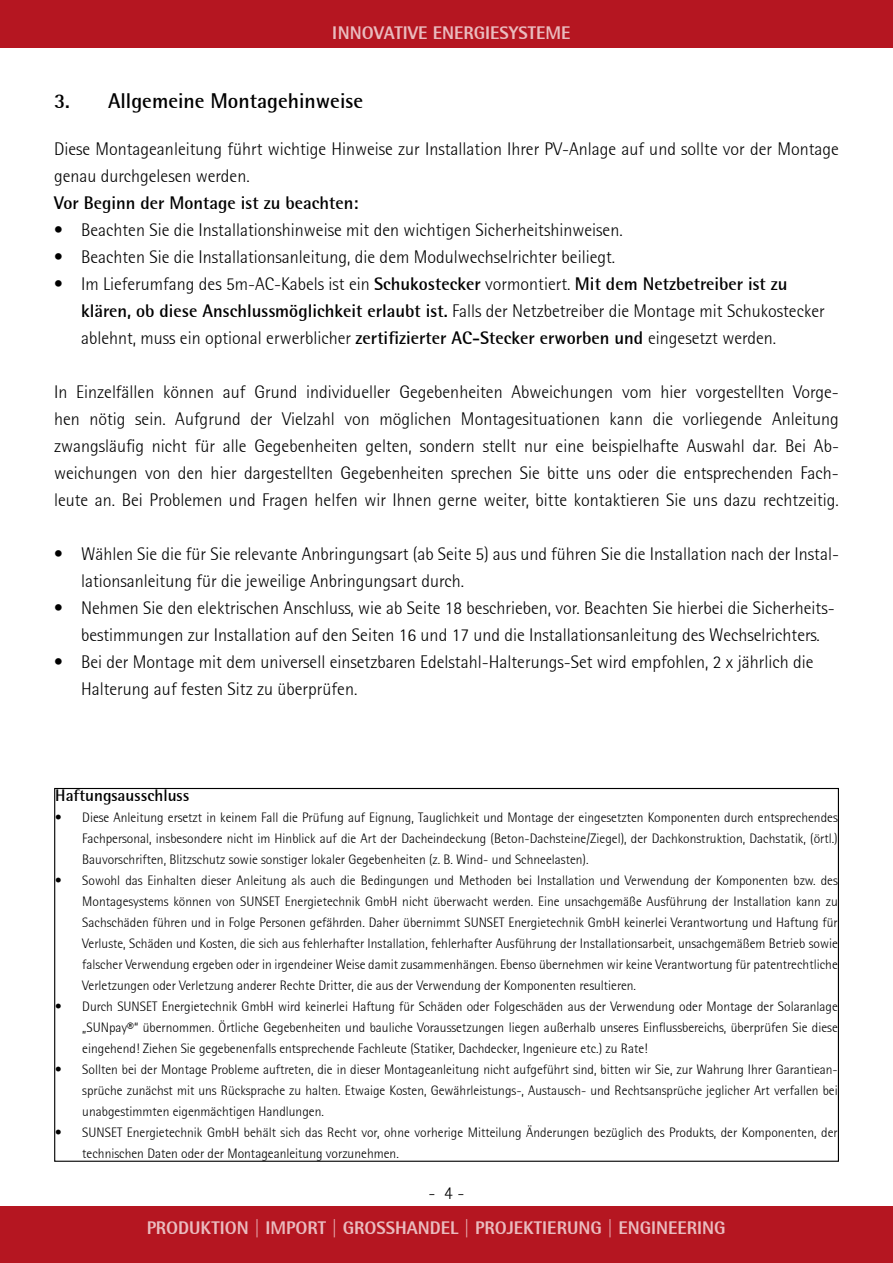
<style>
.page{position:relative;width:893px;height:1263px;background:#fff}
.page>*{position:absolute;margin:0;border:0;box-sizing:border-box;transform-origin:0 0}
.t1{font:700 21px "Rotis Semi Sans";color:#000}
.t2{font:300 18px/27px "Rotis Semisans";color:#000}
.t3{font:800 18px "Rotis Semi Sans";color:#fff}
.t4{font:700 18px "Rotis Semi Sans";color:#000}
.t5{font:700 16.5px "Rotis Semi Sans";color:#000}
.t6{font:300 13.5px/21px "Rotis Semisans";color:#000;text-align:justify}
.s1{font-family:"Rotis Semi Sans";font-weight:700}
</style>
<div class="page">
<div style="left:0;top:0;width:893px;height:48px;background:#b51621"></div>
<div style="left:0;top:1206px;width:893px;height:57px;background:#b51621"></div>
<h2 class="t3" style="left:333px;top:22px;width:239px">INNOVATIVE ENERGIESYSTEME</h2>
<h1 class="t1" style="left:54px;top:88px;width:311px">3. Allgemeine Montagehinweise</h1>
<h2 class="t2" style="left:54px;top:135px;width:786px">Diese Montageanleitung führt wichtige Hinweise zur Installation Ihrer PV-Anlage auf und sollte vor der Montage genau durchgelesen werden.</h2>
<h2 class="t4" style="left:54px;top:192px;width:306px">Vor Beginn der Montage ist zu beachten:</h2>
<h2 class="t2" style="left:54px;top:216px;width:570px">• Beachten Sie die Installationshinweise mit den wichtigen Sicherheitshinweisen.</h2>
<h2 class="t2" style="left:54px;top:243px;width:563px">• Beachten Sie die Installationsanleitung, die dem Modulwechselrichter beiliegt.</h2>
<p class="t2" style="left:81px;top:270px;width:745px;text-indent:-27px">• Im Lieferumfang des 5m-AC-Kabels ist ein <span class="s1">Schukostecker</span> vormontiert. <span class="s1">Mit dem Netzbetreiber ist zu klären, ob diese Anschlussmöglichkeit erlaubt ist.</span> Falls der Netzbetreiber die Montage mit Schukostecker ablehnt, muss ein optional erwerblicher <span class="s1">zertifizierter AC-Stecker erworben und</span> eingesetzt werden.</p>
<p class="t2" style="left:54px;top:378px;width:786px;text-align:justify">In Einzelfällen können auf Grund individueller Gegebenheiten Abweichungen vom hier vorgestellten Vorge&shy;hen nötig sein. Aufgrund der Vielzahl von möglichen Montagesituationen kann die vorliegende Anleitung zwangsläufig nicht für alle Gegebenheiten gelten, sondern stellt nur eine beispielhafte Auswahl dar. Bei Ab&shy;weichungen von den hier dargestellten Gegebenheiten sprechen Sie bitte uns oder die entsprechenden Fach&shy;leute an. Bei Problemen und Fragen helfen wir Ihnen gerne weiter, bitte kontaktieren Sie uns dazu rechtzeitig.</p>
<h2 class="t2" style="left:81px;top:540px;width:759px;text-indent:-27px">• Wählen Sie die für Sie relevante Anbringungsart (ab Seite 5) aus und führen Sie die Installation nach der Instal&shy;lationsanleitung für die jeweilige Anbringungsart durch.</h2>
<h2 class="t2" style="left:81px;top:594px;width:755px;text-indent:-27px">• Nehmen Sie den elektrischen Anschluss, wie ab Seite 18 beschrieben, vor. Beachten Sie hierbei die Sicherheits&shy;bestimmungen zur Installation auf den Seiten 16 und 17 und die Installationsanleitung des Wechselrichters.</h2>
<h2 class="t2" style="left:81px;top:648px;width:734px;text-indent:-27px">• Bei der Montage mit dem universell einsetzbaren Edelstahl-Halterungs-Set wird empfohlen, 2 x jährlich die<br>Halterung auf festen Sitz zu überprüfen.</h2>
<p class="t5" style="left:55px;top:785px;width:136px">Haftungsausschluss</p>
<p class="t6" style="left:82px;top:806px;width:757px;text-indent:-27px">• Diese Anleitung ersetzt in keinem Fall die Prüfung auf Eignung, Tauglichkeit und Montage der eingesetzten Komponenten durch entsprechendes Fachpersonal, insbesondere nicht im Hinblick auf die Art der Dacheindeckung (Beton-Dachsteine/Ziegel), der Dachkonstruktion, Dachstatik, (örtl.)<br>Bauvorschriften, Blitzschutz sowie sonstiger lokaler Gegebenheiten (z. B. Wind- und Schneelasten).</p>
<p class="t6" style="left:82px;top:869px;width:757px;text-indent:-27px">• Sowohl das Einhalten dieser Anleitung als auch die Bedingungen und Methoden bei Installation und Verwendung der Komponenten bzw. des Montagesystems können von SUNSET Energietechnik GmbH nicht überwacht werden. Eine unsachgemäße Ausführung der Installation kann zu Sachschäden führen und in Folge Personen gefährden. Daher übernimmt SUNSET Energietechnik GmbH keinerlei Verantwortung und Haftung für Verluste, Schäden und Kosten, die sich aus fehlerhafter Installation, fehlerhafter Ausführung der Installationsarbeit, unsachgemäßem Betrieb sowie falscher Verwendung ergeben oder in irgendeiner Weise damit zusammenhängen. Ebenso übernehmen wir keine Verantwortung für patentrechtliche Verletzungen oder Verletzung anderer Rechte Dritter, die aus der Verwendung der Komponenten resultieren.</p>
<p class="t6" style="left:82px;top:996px;width:757px;text-indent:-27px">• Durch SUNSET Energietechnik GmbH wird keinerlei Haftung für Schäden oder Folgeschäden aus der Verwendung oder Montage der Solaranlage „SUNpay®“ übernommen. Örtliche Gegebenheiten und bauliche Voraussetzungen liegen außerhalb unseres Einflussbereichs, überprüfen Sie diese eingehend! Ziehen Sie gegebenenfalls entsprechende Fachleute (Statiker, Dachdecker, Ingenieure etc.) zu Rate!</p>
<p class="t6" style="left:82px;top:1059px;width:757px;text-indent:-27px">• Sollten bei der Montage Probleme auftreten, die in dieser Montageanleitung nicht aufgeführt sind, bitten wir Sie, zur Wahrung Ihrer Garantiean&shy;sprüche zunächst mit uns Rücksprache zu halten. Etwaige Kosten, Gewährleistungs-, Austausch- und Rechtsansprüche jeglicher Art verfallen bei unabgestimmten eigenmächtigen Handlungen.</p>
<p class="t6" style="left:82px;top:1122px;width:757px;text-indent:-27px">• SUNSET Energietechnik GmbH behält sich das Recht vor, ohne vorherige Mitteilung Änderungen bezüglich des Produkts, der Komponenten, der technischen Daten oder der Montageanleitung vorzunehmen.</p>
<h2 class="t2" style="left:429px;top:1179px;width:37px">- 4 -</h2>
<h2 class="t3" style="left:147px;top:1217px;width:580px">PRODUKTION | IMPORT | GROSSHANDEL | PROJEKTIERUNG | ENGINEERING</h2>
</div>
